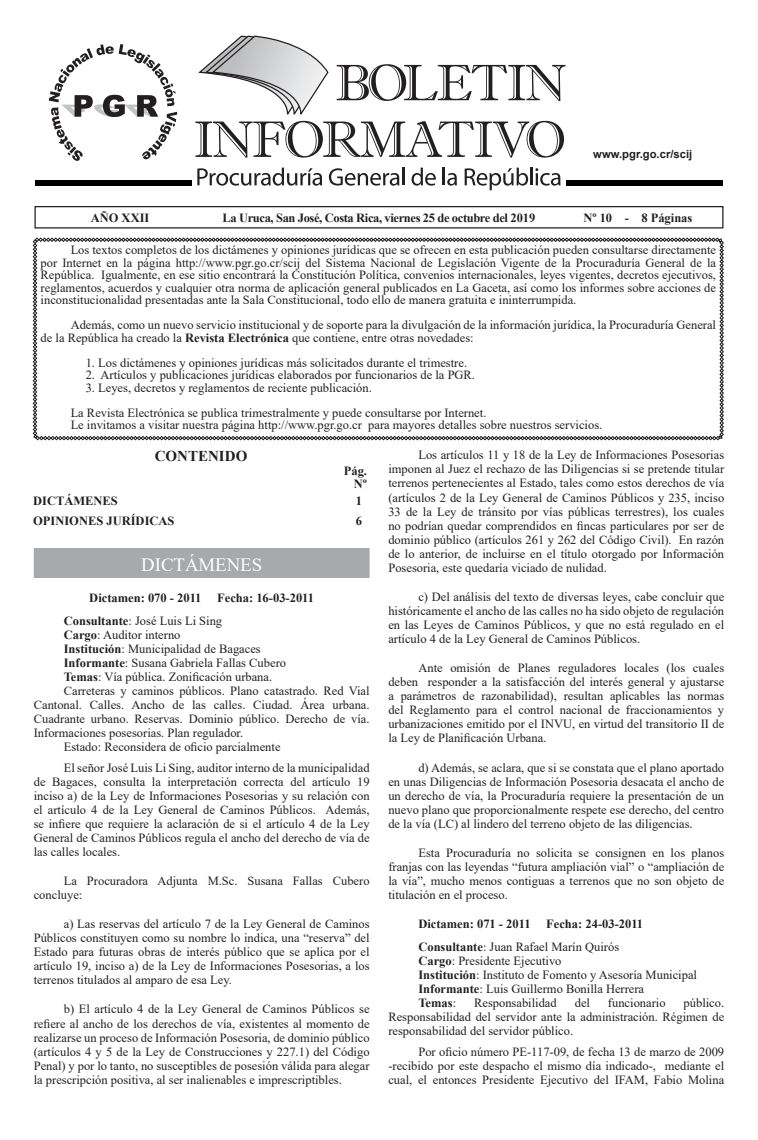
<style>
.page{position:relative;width:758px;height:1140px;background:#fff}
.page>*{position:absolute;margin:0;border:0;box-sizing:border-box;transform-origin:0 0}
._01_Titulo_Tramado{font:18.75px "Times New Roman";color:#fff}
._06_Cuerpo_Texto_Alc{font:700 15px "Times New Roman";color:#231f20}
.Encabezado_1{font:12.5px/14.1px "Times New Roman";color:#231f20;text-align:justify}
._06_Cuerpo_Texto_Alc-2{font:12.5px/12.5px "Times New Roman";color:#231f20;text-align:justify}
.Encabezado_1-2{font:700 12.5px "Times New Roman";color:#231f20}
._06_Cuerpo_Texto_Alc-3{font:700 12.5px "Times New Roman";color:#231f20}
._06_Cuerpo_Texto_Alc-4{font:700 12.5px "Times New Roman";letter-spacing:-.03em;color:#231f20}
.t1{font:700 11.25px "Arial";color:#231f20}
.s1{font-weight:700}
.s2{font-weight:400}
</style>
<div class="page">
<svg style="left:195px;top:121px;width:369px;height:37px"></svg>
<svg style="left:336px;top:64px;width:229px;height:37px"></svg>
<div style="left:34px;top:206px;width:689px;height:23px;border:1px solid #231f20"></div>
<svg style="left:197px;top:168px;width:125px;height:18px"></svg>
<svg style="left:329px;top:168px;width:75px;height:18px"></svg>
<svg style="left:411px;top:168px;width:25px;height:18px"></svg>
<svg style="left:443px;top:168px;width:14px;height:18px"></svg>
<svg style="left:464px;top:168px;width:96px;height:22px"></svg>
<div style="left:35px;top:180px;width:156px;height:5px;background:#000"></div>
<div style="left:566px;top:180px;width:156px;height:5px;background:#000"></div>
<svg style="left:49px;top:44px;width:128px;height:117px"></svg>
<svg style="left:198px;top:36px;width:131px;height:78px"></svg>
<div style="left:34px;top:548px;width:335px;height:30px;background:#a8a9ad"></div>
<svg style="left:33px;top:238px;width:690px;height:202px"></svg>
<p class="t1" style="left:593px;top:146px;width:100px">www.pgr.go.cr/scij</p>
<p class="_06_Cuerpo_Texto_Alc-3" style="left:91px;top:208px;width:60px">AÑO XXII</p>
<p class="_06_Cuerpo_Texto_Alc-4" style="left:222px;top:208px;width:314px">La Uruca, San José, Costa Rica, viernes 25 de octubre del 2019</p>
<p class="_06_Cuerpo_Texto_Alc-3" style="left:583px;top:208px;width:110px">Nº 10 - 8 Páginas</p>
<p class="_06_Cuerpo_Texto_Alc-2" style="left:41px;top:243px;width:677px;text-indent:30px">Los textos completos de los dictámenes y opiniones jurídicas que se ofrecen en esta publicación pueden consultarse directamente por Internet en la página http://www.pgr.go.cr/scij del Sistema Nacional de Legislación Vigente de la Procuraduría General de la República. Igualmente, en ese sitio encontrará la Constitución Política, convenios internacionales, leyes vigentes, decretos ejecutivos, reglamentos, acuerdos y cualquier otra norma de aplicación general publicados en La Gaceta, así como los informes sobre acciones de inconstitucionalidad presentadas ante la Sala Constitucional, todo ello de manera gratuita e ininterrumpida.</p>
<p class="_06_Cuerpo_Texto_Alc-2" style="left:41px;top:318px;width:677px;text-indent:30px">Además, como un nuevo servicio institucional y de soporte para la divulgación de la información jurídica, la Procuraduría General de la República ha creado la <span class="s1">Revista Electrónica</span> que contiene, entre otras novedades:</p>
<p class="_06_Cuerpo_Texto_Alc-2" style="left:86px;top:356px;width:383px">1. Los dictámenes y opiniones jurídicas más solicitados durante el trimestre.</p>
<p class="_06_Cuerpo_Texto_Alc-2" style="left:86px;top:368px;width:391px">2. Artículos y publicaciones jurídicas elaborados por funcionarios de la PGR.</p>
<p class="_06_Cuerpo_Texto_Alc-2" style="left:86px;top:381px;width:288px">3. Leyes, decretos y reglamentos de reciente publicación.</p>
<p class="_06_Cuerpo_Texto_Alc-2" style="left:71px;top:406px;width:417px">La Revista Electrónica se publica trimestralmente y puede consultarse por Internet.</p>
<p class="_06_Cuerpo_Texto_Alc-2" style="left:71px;top:418px;width:533px">Le invitamos a visitar nuestra página http://www.pgr.go.cr para mayores detalles sobre nuestros servicios.</p>
<p class="Encabezado_1" style="left:388px;top:448px;width:337px;text-indent:30px">Los artículos 11 y 18 de la Ley de Informaciones Posesorias imponen al Juez el rechazo de las Diligencias si se pretende titular terrenos pertenecientes al Estado, tales como estos derechos de vía (artículos 2 de la Ley General de Caminos Públicos y 235, inciso 33 de la Ley de tránsito por vías públicas terrestres), los cuales no podrían quedar comprendidos en fincas particulares por ser de dominio público (artículos 261 y 262 del Código Civil). En razón de lo anterior, de incluirse en el título otorgado por Información Posesoria, este quedaría viciado de nulidad.</p>
<p class="Encabezado_1" style="left:388px;top:589px;width:337px;text-indent:30px">c) Del análisis del texto de diversas leyes, cabe concluir que históricamente el ancho de las calles no ha sido objeto de regulación en las Leyes de Caminos Públicos, y que no está regulado en el artículo 4 de la Ley General de Caminos Públicos.</p>
<p class="Encabezado_1" style="left:388px;top:661px;width:337px;text-indent:30px">Ante omisión de Planes reguladores locales (los cuales deben responder a la satisfacción del interés general y ajustarse a parámetros de razonabilidad), resultan aplicables las normas del Reglamento para el control nacional de fraccionamientos y urbanizaciones emitido por el INVU, en virtud del transitorio II de la Ley de Planificación Urbana.</p>
<p class="Encabezado_1" style="left:388px;top:760px;width:337px;text-indent:30px">d) Además, se aclara, que si se constata que el plano aportado en unas Diligencias de Información Posesoria desacata el ancho de un derecho de vía, la Procuraduría requiere la presentación de un nuevo plano que proporcionalmente respete ese derecho, del centro de la vía (LC) al lindero del terreno objeto de las diligencias.</p>
<p class="Encabezado_1" style="left:388px;top:845px;width:337px;text-indent:30px">Esta Procuraduría no solicita se consignen en los planos franjas con las leyendas “futura ampliación vial” o “ampliación de la vía”, mucho menos contiguas a terrenos que no son objeto de titulación en el proceso.</p>
<p class="Encabezado_1-2" style="left:418px;top:915px;width:114px">Dictamen: 071 - 2011</p>
<p class="Encabezado_1-2" style="left:546px;top:915px;width:98px">Fecha: 24-03-2011</p>
<p class="Encabezado_1" style="left:418px;top:939px;width:202px"><span class="s1">Consultante</span>: Juan Rafael Marín Quirós</p>
<p class="Encabezado_1" style="left:418px;top:953px;width:145px"><span class="s1">Cargo</span>: Presidente Ejecutivo</p>
<p class="Encabezado_1" style="left:418px;top:967px;width:280px"><span class="s1">Institución</span>: Instituto de Fomento y Asesoría Municipal</p>
<p class="Encabezado_1" style="left:418px;top:981px;width:227px"><span class="s1">Informante</span>: Luis Guillermo Bonilla Herrera</p>
<p class="Encabezado_1-2" style="left:418px;top:994px;width:39px">Temas<span class="s2">:</span></p>
<p class="Encabezado_1" style="left:474px;top:996px;width:84px">Responsabilidad</p>
<p class="Encabezado_1" style="left:574px;top:996px;width:17px">del</p>
<p class="Encabezado_1" style="left:608px;top:996px;width:59px">funcionario</p>
<p class="_06_Cuerpo_Texto_Alc" style="left:155px;top:445px;width:94px">CONTENIDO</p>
<p class="_06_Cuerpo_Texto_Alc-3" style="left:344px;top:461px;width:25px">Pág.</p>
<p class="_06_Cuerpo_Texto_Alc-3" style="left:354px;top:475px;width:15px">Nº</p>
<p class="_06_Cuerpo_Texto_Alc-3" style="left:33px;top:491px;width:86px">DICTÁMENES</p>
<p class="_06_Cuerpo_Texto_Alc-3" style="left:356px;top:491px;width:8px">1</p>
<p class="_06_Cuerpo_Texto_Alc-3" style="left:33px;top:511px;width:143px">OPINIONES JURÍDICAS</p>
<p class="_06_Cuerpo_Texto_Alc-3" style="left:356px;top:511px;width:8px">6</p>
<p class="_01_Titulo_Tramado" style="left:141px;top:551px;width:122px">DICTÁMENES</p>
<p class="Encabezado_1-2" style="left:89px;top:589px;width:114px">Dictamen: 070 - 2011</p>
<p class="Encabezado_1-2" style="left:217px;top:589px;width:98px">Fecha: 16-03-2011</p>
<p class="Encabezado_1" style="left:64px;top:613px;width:160px"><span class="s1">Consultante</span>: José Luis Li Sing</p>
<p class="Encabezado_1" style="left:64px;top:627px;width:118px"><span class="s1">Cargo</span>: Auditor interno</p>
<p class="Encabezado_1" style="left:64px;top:641px;width:198px"><span class="s1">Institución</span>: Municipalidad de Bagaces</p>
<p class="Encabezado_1" style="left:64px;top:655px;width:224px"><span class="s1">Informante</span>: Susana Gabriela Fallas Cubero</p>
<p class="Encabezado_1" style="left:64px;top:669px;width:210px"><span class="s1">Temas</span>: Vía pública. Zonificación urbana.</p>
<p class="Encabezado_1" style="left:34px;top:684px;width:337px;text-indent:30px">Carreteras y caminos públicos. Plano catastrado. Red Vial Cantonal. Calles. Ancho de las calles. Ciudad. Área urbana.<br>Cuadrante urbano. Reservas. Dominio público. Derecho de vía.<br>Informaciones posesorias. Plan regulador.</p>
<p class="Encabezado_1" style="left:64px;top:740px;width:218px">Estado: Reconsidera de oficio parcialmente</p>
<p class="Encabezado_1" style="left:34px;top:760px;width:337px;text-indent:30px">El señor José Luis Li Sing, auditor interno de la municipalidad de Bagaces, consulta la interpretación correcta del artículo 19 inciso a) de la Ley de Informaciones Posesorias y su relación con el artículo 4 de la Ley General de Caminos Públicos. Además, se infiere que requiere la aclaración de si el artículo 4 de la Ley General de Caminos Públicos regula el ancho del derecho de vía de las calles locales.</p>
<p class="Encabezado_1" style="left:34px;top:873px;width:337px;text-indent:30px">La Procuradora Adjunta M.Sc. Susana Fallas Cubero concluye:</p>
<p class="Encabezado_1" style="left:34px;top:917px;width:337px;text-indent:30px">a) Las reservas del artículo 7 de la Ley General de Caminos Públicos constituyen como su nombre lo indica, una “reserva” del Estado para futuras obras de interés público que se aplica por el artículo 19, inciso a) de la Ley de Informaciones Posesorias, a los terrenos titulados al amparo de esa Ley.</p>
<p class="Encabezado_1" style="left:34px;top:1002px;width:337px;text-indent:30px">b) El artículo 4 de la Ley General de Caminos Públicos se refiere al ancho de los derechos de vía, existentes al momento de realizarse un proceso de Información Posesoria, de dominio público (artículos 4 y 5 de la Ley de Construcciones y 227.1) del Código Penal) y por lo tanto, no susceptibles de posesión válida para alegar la prescripción positiva, al ser inalienables e imprescriptibles.</p>
<p class="Encabezado_1" style="left:388px;top:996px;width:337px;text-indent:295px">público.<br>Responsabilidad del servidor ante la administración. Régimen de responsabilidad del servidor público.</p>
<p class="Encabezado_1" style="left:388px;top:1044px;width:337px;text-indent:30px">Por oficio número PE-117-09, de fecha 13 de marzo de 2009 -recibido por este despacho el mismo día indicado-, mediante el cual, el entonces Presidente Ejecutivo del IFAM, Fabio Molina</p>
</div>
